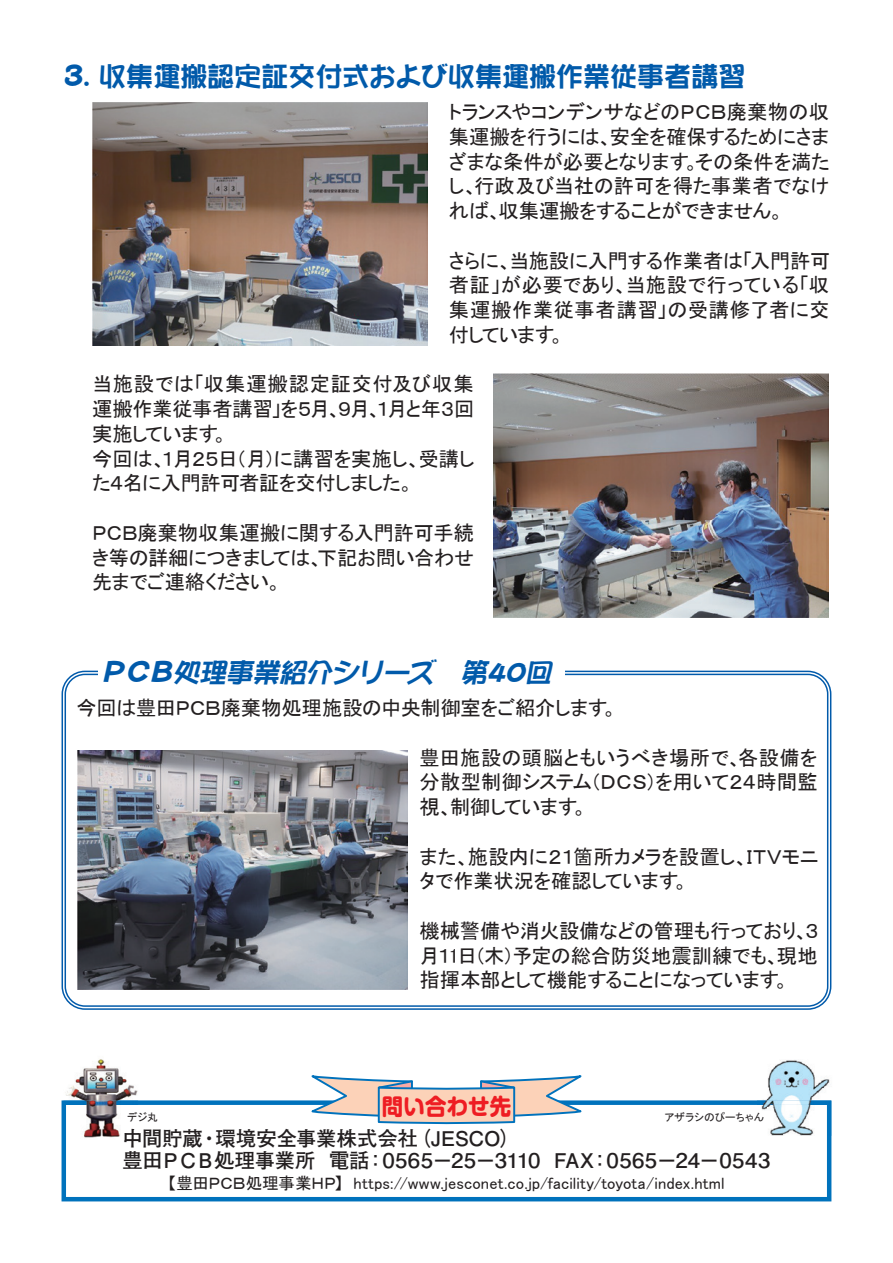
<style>
.page{position:relative;width:893px;height:1263px;background:#fff}
.page>*{position:absolute;margin:0;border:0;box-sizing:border-box;transform-origin:0 0}
.t1{font:27px "DFPOP1 Std W9";color:#015aaa}
.t2{font:italic 26.55px "DFPOP1 Std W9";color:#015aaa}
.t3{font:700 22.5px "Shin M Go Pro";letter-spacing:.01em;color:#ee1d23;scale:.95 1}
.t4{font:20.25px/24.8px "MS P Gothic";letter-spacing:-.01em;color:#231f20;text-align:justify}
.t5{font:700 20.25px/22.5px "Futo Go B101 Pro";color:#231f20}
.t6{font:16.5px "MS P Gothic";letter-spacing:.005em;color:#231f20}
.t7{font:10.8px "MS P Gothic";color:#231f20}
</style>
<div class="page">
<svg style="left:62px;top:1100px;width:769px;height:101px"></svg>
<img style="left:766px;top:1060px;width:66px;height:76px">
<img style="left:757px;top:1100px;width:74px;height:36px">
<svg style="left:302px;top:1075px;width:289px;height:50px"></svg>
<img style="left:65px;top:1059px;width:73px;height:41px">
<img style="left:63px;top:1100px;width:75px;height:40px">
<img style="left:124px;top:1129px;width:14px;height:11px">
<img style="left:92px;top:102px;width:336px;height:243px">
<img style="left:493px;top:373px;width:335px;height:245px">
<img style="left:78px;top:750px;width:329px;height:240px">
<h1 class="t1" style="left:60px;top:62px;width:687px">３. 収集運搬認定証交付式および収集運搬作業従事者講習</h1>
<p class="t4" style="left:449px;top:100px;width:382px">トランスやコンデンサなどのＰＣＢ廃棄物の収集運搬を行うには、安全を確保するためにさまざまな条件が必要となります。その条件を満たし、行政及び当社の許可を得た事業者でなければ、収集運搬をすることができません。</p>
<p class="t4" style="left:449px;top:248px;width:383px">さらに、当施設に入門する作業者は「入門許可者証」が必要であり、当施設で行っている「収集運搬作業従事者講習」の受講修了者に交付しています。</p>
<p class="t4" style="left:92px;top:372px;width:384px;text-align:left">当施設では「収集運搬認定証交付及び収集運搬作業従事者講習」を５月、９月、１月と年３回実施しています。<br>今回は、１月２５日（月）に講習を実施し、受講した４名に入門許可者証を交付しました。</p>
<p class="t4" style="left:92px;top:520px;width:384px">ＰＣＢ廃棄物収集運搬に関する入門許可手続き等の詳細につきましては、下記お問い合わせ先までご連絡ください。</p>
<h2 class="t2" style="left:99px;top:658px;width:459px">ＰＣＢ処理事業紹介シリーズ　第40回</h2>
<p class="t4" style="left:77px;top:695px;width:542px">今回は豊田ＰＣＢ廃棄物処理施設の中央制御室をご紹介します。</p>
<p class="t4" style="left:419px;top:745px;width:400px">豊田施設の頭脳ともいうべき場所で、各設備を分散型制御システム（ＤＣＳ）を用いて２４時間監視、制御しています。</p>
<p class="t4" style="left:419px;top:844px;width:401px">また、施設内に２１箇所カメラを設置し、ＩＴＶモニタで作業状況を確認しています。</p>
<p class="t4" style="left:419px;top:918px;width:401px">機械警備や消火設備などの管理も行っており、３月１1日（木）予定の総合防災地震訓練でも、現地指揮本部として機能することになっています。</p>
<p class="t3" style="left:382px;top:1088px;width:138px">問い合わせ先</p>
<p class="t5" style="left:122px;top:1124px;width:649px">中間貯蔵・環境安全事業株式会社（JESCO）<br>豊田ＰＣＢ処理事業所 電話：0565－25－3110 FAX：0565－24－0543</p>
<p class="t6" style="left:168px;top:1175px;width:558px">【豊田ＰＣＢ処理事業ＨＰ】　https://www.jesconet.co.jp/facility/toyota/index.html</p>
<p class="t7" style="left:127px;top:1111px;width:32px">デジ丸</p>
<p class="t7" style="left:665px;top:1111px;width:101px">アザラシのぴーちゃん</p>
</div>
